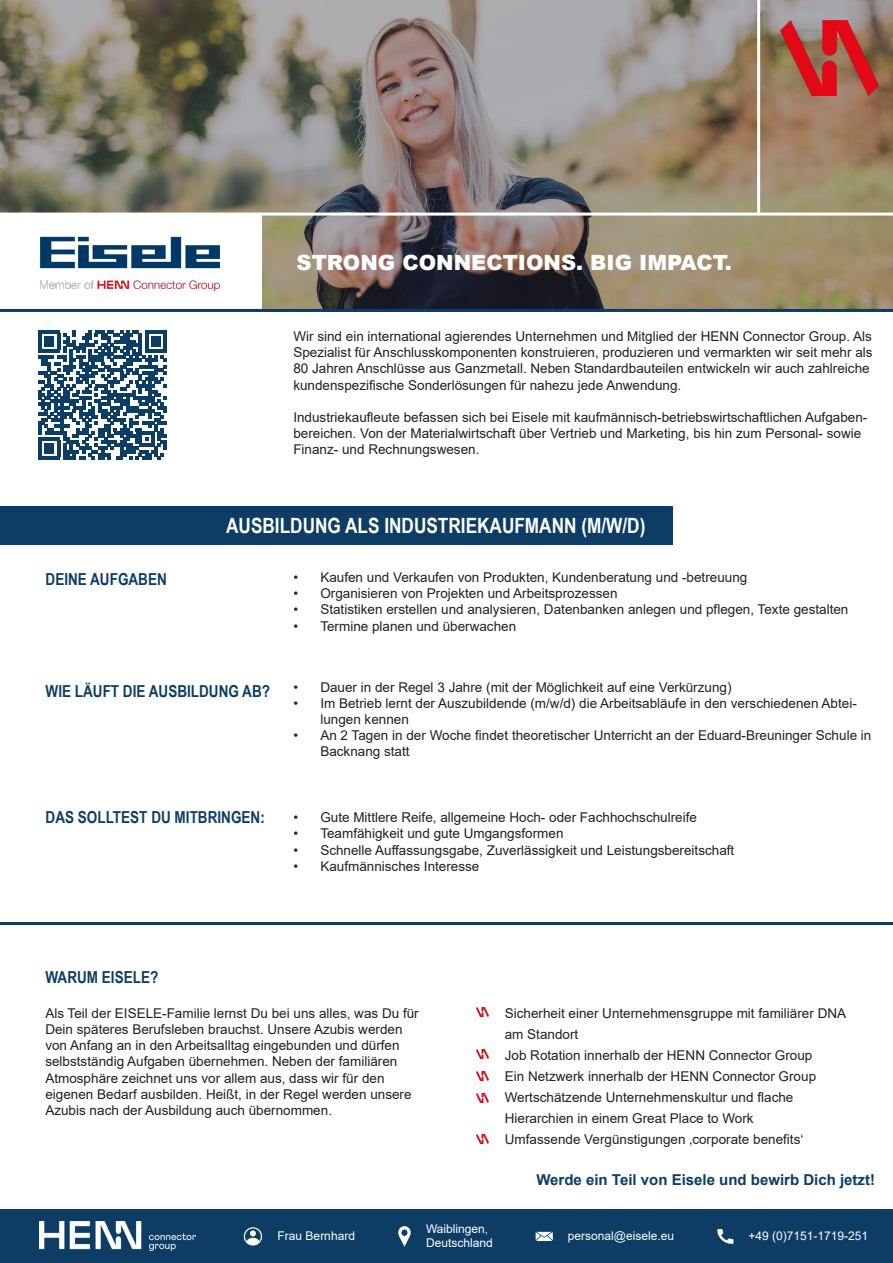
<style>
.page{position:relative;width:893px;height:1263px;background:#fff}
.page>*{position:absolute;margin:0;border:0;box-sizing:border-box;transform-origin:0 0}
.t1{font:700 21px "Arial Narrow";color:#fff}
.t2{font:900 21px "Arial";color:#fff}
.t3{font:700 16.5px "Arial Narrow";color:#0d3d65}
.t4{font:700 15px "Arial";color:#0d3d65}
.t5{font:13.5px/16.2px "Arial";color:#231f20}
.t6{font:12px/14.4px "Arial";color:#fff}
</style>
<div class="page">
<img style="left:0;top:0;width:893px;height:309px">
<div style="left:0;top:214px;width:261px;height:99px;background:#fff"></div>
<img style="left:781px;top:20px;width:98px;height:76px">
<hr style="left:757px;top:0;width:3px;height:214px;background:#fff">
<hr style="left:0;top:213px;width:893px;height:3px;background:#fff">
<hr style="left:0;top:309px;width:893px;height:3px;background:#0d3d65">
<hr style="left:0;top:922px;width:893px;height:3px;background:#0d3d65">
<div style="left:0;top:507px;width:672px;height:38px;background:#0d3d65"></div>
<div style="left:0;top:1210px;width:893px;height:53px;background:#0d3d65"></div>
<img style="left:39px;top:1222px;width:157px;height:29px">
<svg style="left:477px;top:1008px;width:11px;height:9px"></svg>
<svg style="left:477px;top:1049px;width:11px;height:9px"></svg>
<svg style="left:477px;top:1071px;width:11px;height:9px"></svg>
<svg style="left:477px;top:1093px;width:11px;height:9px"></svg>
<svg style="left:477px;top:1134px;width:11px;height:9px"></svg>
<svg style="left:244px;top:1227px;width:18px;height:18px"></svg>
<div style="left:250px;top:1230px;width:6px;height:7px;background:#fff;border-radius:3px"></div>
<svg style="left:398px;top:1226px;width:13px;height:21px"></svg>
<svg style="left:536px;top:1232px;width:17px;height:9px"></svg>
<svg style="left:717px;top:1229px;width:16px;height:15px"></svg>
<svg style="left:38px;top:331px;width:129px;height:128px"></svg>
<img style="left:40px;top:236px;width:180px;height:56px">
<h1 class="t2" style="left:297px;top:247px;width:437px">STRONG CONNECTIONS. BIG IMPACT.</h1>
<p class="t5" style="left:293px;top:328px;width:581px">Wir sind ein international agierendes Unternehmen und Mitglied der HENN Connector Group. Als Spezialist für Anschlusskomponenten konstruieren, produzieren und vermarkten wir seit mehr als 80 Jahren Anschlüsse aus Ganzmetall. Neben Standardbauteilen entwickeln wir auch zahlreiche kundenspezifische Sonderlösungen für nahezu jede Anwendung.</p>
<p class="t5" style="left:293px;top:409px;width:576px">Industriekaufleute befassen sich bei Eisele mit kaufmännisch-betriebswirtschaftlichen Aufgaben&shy;bereichen. Von der Materialwirtschaft über Vertrieb und Marketing, bis hin zum Personal- sowie<br>Finanz- und Rechnungswesen.</p>
<p class="t3" style="left:46px;top:567px;width:123px">DEINE AUFGABEN</p>
<h1 class="t1" style="left:226px;top:509px;width:421px">AUSBILDUNG ALS INDUSTRIEKAUFMANN (M/W/D)</h1>
<p class="t5" style="left:293px;top:569px;width:456px">• Kaufen und Verkaufen von Produkten, Kundenberatung und -betreuung</p>
<p class="t5" style="left:293px;top:585px;width:326px">• Organisieren von Projekten und Arbeitsprozessen</p>
<p class="t5" style="left:293px;top:601px;width:557px">• Statistiken erstellen und analysieren, Datenbanken anlegen und pflegen, Texte gestalten</p>
<p class="t5" style="left:293px;top:618px;width:224px">• Termine planen und überwachen</p>
<p class="t3" style="left:46px;top:679px;width:226px">WIE LÄUFT DIE AUSBILDUNG AB?</p>
<p class="t3" style="left:46px;top:805px;width:221px">DAS SOLLTEST DU MITBRINGEN:</p>
<p class="t5" style="left:293px;top:679px;width:440px">• Dauer in der Regel 3 Jahre (mit der Möglichkeit auf eine Verkürzung)</p>
<p class="t5" style="left:320px;top:695px;width:538px;text-indent:-27px">• Im Betrieb lernt der Auszubildende (m/w/d) die Arbeitsabläufe in den verschiedenen Abtei&shy;lungen kennen</p>
<p class="t5" style="left:320px;top:727px;width:553px;text-indent:-27px">• An 2 Tagen in der Woche findet theoretischer Unterricht an der Eduard-Breuninger Schule in<br>Backnang statt</p>
<p class="t5" style="left:293px;top:809px;width:405px">• Gute Mittlere Reife, allgemeine Hoch- oder Fachhochschulreife</p>
<p class="t5" style="left:293px;top:825px;width:272px">• Teamfähigkeit und gute Umgangsformen</p>
<p class="t5" style="left:293px;top:842px;width:442px">• Schnelle Auffassungsgabe, Zuverlässigkeit und Leistungsbereitschaft</p>
<p class="t5" style="left:293px;top:858px;width:188px">• Kaufmännisches Interesse</p>
<p class="t3" style="left:46px;top:964px;width:114px">WARUM EISELE?</p>
<p class="t5" style="left:45px;top:1005px;width:375px">Als Teil der EISELE-Familie lernst Du bei uns alles, was Du für Dein späteres Berufsleben brauchst. Unsere Azubis werden von Anfang an in den Arbeitsalltag eingebunden und dürfen selbstständig Aufgaben übernehmen. Neben der familiären Atmosphäre zeichnet uns vor allem aus, dass wir für den eigenen Bedarf ausbilden. Heißt, in der Regel werden unsere Azubis nach der Ausbildung auch übernommen.</p>
<p class="t5" style="left:505px;top:1002px;width:343px;line-height:21px">Sicherheit einer Unternehmensgruppe mit familiärer DNA am Standort<br>Job Rotation innerhalb der HENN Connector Group<br>Ein Netzwerk innerhalb der HENN Connector Group Wertschätzende Unternehmenskultur und flache Hierarchien in einem Great Place to Work<br>Umfassende Vergünstigungen ‚corporate benefits‘</p>
<p class="t4" style="left:536px;top:1169px;width:340px">Werde ein Teil von Eisele und bewirb Dich jetzt!</p>
<p class="t6" style="left:426px;top:1221px;width:68px">Waiblingen,<br>Deutschland</p>
<p class="t6" style="left:278px;top:1228px;width:79px">Frau Bernhard</p>
<p class="t6" style="left:568px;top:1228px;width:108px">personal@eisele.eu</p>
<p class="t6" style="left:748px;top:1228px;width:121px">+49 (0)7151-1719-251</p>
</div>
